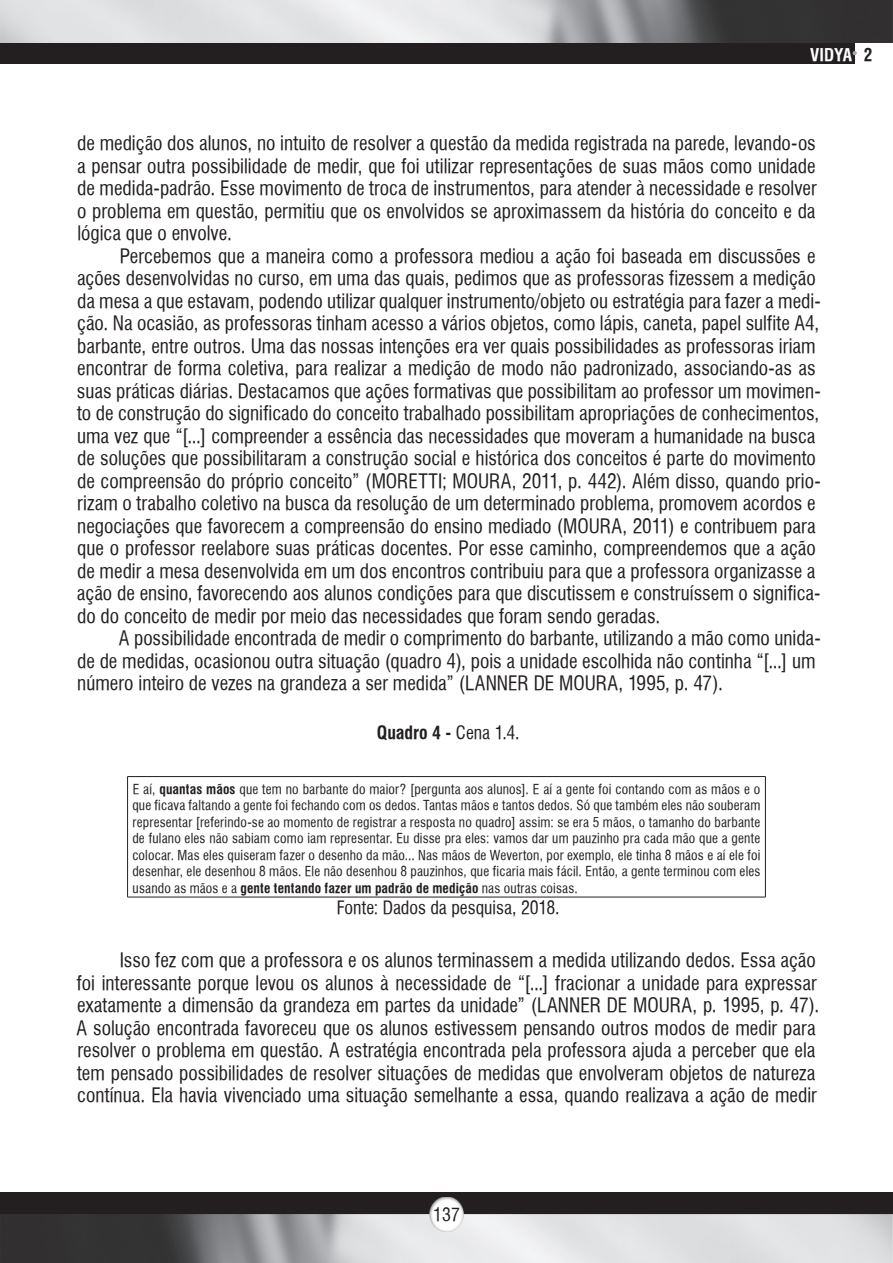
<style>
.page{position:relative;width:893px;height:1263px;background:#fff}
.page>*{position:absolute;margin:0;border:0;box-sizing:border-box;transform-origin:0 0}
.t1{font:19.5px/22.5px "Halvett Condensed";color:#231f20}
.t2{font:18px "Halvett Condensed";color:#231f20}
.t3{font:700 condensed 18px "Halvett";letter-spacing:-.005em;color:#231f20}
.t4{font:700 condensed 17.25px "Halvett";color:#fff}
.t5{font:13.5px/16.5px "Halvett Condensed";letter-spacing:.015em;color:#231f20;text-align:justify}
.t6{font:700 condensed 13.5px "Halvett";letter-spacing:.01em;color:#231f20}
.s1{color:#231f20}
.s2{font-family:"Halvett Condensed";font-weight:400;font-stretch:normal}
.s3{font-family:"Halvett";font-weight:700;font-stretch:condensed}
</style>
<div class="page">
<div style="left:0;top:0;width:855px;height:64px;background:#231f20"></div>
<img style="left:0;top:0;width:893px;height:43px">
<svg style="left:853px;top:51px;width:4px;height:4px"></svg>
<div style="left:0;top:1193px;width:893px;height:70px;background:#231f20"></div>
<img style="left:0;top:1214px;width:893px;height:49px">
<img style="left:429px;top:1197px;width:34px;height:34px">
<hr style="left:127px;top:776px;width:639px;height:1px;background:#231f20">
<hr style="left:127px;top:777px;width:1px;height:120px;background:#231f20">
<hr style="left:765px;top:777px;width:1px;height:120px;background:#231f20">
<hr style="left:127px;top:897px;width:639px;height:1px;background:#231f20">
<p class="t4" style="left:810px;top:45px;width:64px">VIDYA <span class="s1">2</span></p>
<p class="t1" style="left:77px;top:132px;width:741px;text-align:justify">de medição dos alunos, no intuito de resolver a questão da medida registrada na parede, levando-os a pensar outra possibilidade de medir, que foi utilizar representações de suas mãos como unidade de medida-padrão. Esse movimento de troca de instrumentos, para atender à necessidade e resolver o problema em questão, permitiu que os envolvidos se aproximassem da história do conceito e da lógica que o envolve.</p>
<p class="t1" style="left:77px;top:244px;width:745px;text-indent:43px">Percebemos que a maneira como a professora mediou a ação foi baseada em discussões e ações desenvolvidas no curso, em uma das quais, pedimos que as professoras fizessem a medição da mesa a que estavam, podendo utilizar qualquer instrumento/objeto ou estratégia para fazer a medi&shy;ção. Na ocasião, as professoras tinham acesso a vários objetos, como lápis, caneta, papel sulfite A4, barbante, entre outros. Uma das nossas intenções era ver quais possibilidades as professoras iriam encontrar de forma coletiva, para realizar a medição de modo não padronizado, associando-as as suas práticas diárias. Destacamos que ações formativas que possibilitam ao professor um movimen&shy;to de construção do significado do conceito trabalhado possibilitam apropriações de conhecimentos, uma vez que “[...] compreender a essência das necessidades que moveram a humanidade na busca de soluções que possibilitaram a construção social e histórica dos conceitos é parte do movimento de compreensão do próprio conceito” (MORETTI; MOURA, 2011, p. 442). Além disso, quando prio&shy;rizam o trabalho coletivo na busca da resolução de um determinado problema, promovem acordos e negociações que favorecem a compreensão do ensino mediado (MOURA, 2011) e contribuem para que o professor reelabore suas práticas docentes. Por esse caminho, compreendemos que a ação de medir a mesa desenvolvida em um dos encontros contribuiu para que a professora organizasse a ação de ensino, favorecendo aos alunos condições para que discutissem e construíssem o significa&shy;do do conceito de medir por meio das necessidades que foram sendo geradas.</p>
<p class="t1" style="left:77px;top:627px;width:745px;text-indent:42px">A possibilidade encontrada de medir o comprimento do barbante, utilizando a mão como unida&shy;de de medidas, ocasionou outra situação (quadro 4), pois a unidade escolhida não continha “[...] um número inteiro de vezes na grandeza a ser medida” (LANNER DE MOURA, 1995, p. 47).</p>
<p class="t3" style="left:377px;top:722px;width:144px">Quadro 4 - <span class="s2">Cena 1.4.</span></p>
<p class="t5" style="left:132px;top:781px;width:630px">E aí, <span class="s3">quantas mãos</span> que tem no barbante do maior? [pergunta aos alunos]. E aí a gente foi contando com as mãos e o que ficava faltando a gente foi fechando com os dedos. Tantas mãos e tantos dedos. Só que também eles não souberam representar [referindo-se ao momento de registrar a resposta no quadro] assim: se era 5 mãos, o tamanho do barbante de fulano eles não sabiam como iam representar. Eu disse pra eles: vamos dar um pauzinho pra cada mão que a gente colocar. Mas eles quiseram fazer o desenho da mão... Nas mãos de Weverton, por exemplo, ele tinha 8 mãos e aí ele foi desenhar, ele desenhou 8 mãos. Ele não desenhou 8 pauzinhos, que ficaria mais fácil. Então, a gente terminou com eles</p>
<p class="t6" style="left:133px;top:880px;width:447px"><span class="s2">usando as mãos e a</span> gente tentando fazer um padrão de medição <span class="s2">nas outras coisas.</span></p>
<p class="t2" style="left:337px;top:896px;width:224px">Fonte: Dados da pesquisa, 2018.</p>
<p class="t1" style="left:76px;top:949px;width:744px;text-indent:43px">Isso fez com que a professora e os alunos terminassem a medida utilizando dedos. Essa ação foi interessante porque levou os alunos à necessidade de “[...] fracionar a unidade para expressar exatamente a dimensão da grandeza em partes da unidade” (LANNER DE MOURA, p. 1995, p. 47).<br>A solução encontrada favoreceu que os alunos estivessem pensando outros modos de medir para resolver o problema em questão. A estratégia encontrada pela professora ajuda a perceber que ela tem pensado possibilidades de resolver situações de medidas que envolveram objetos de natureza contínua. Ela havia vivenciado uma situação semelhante a essa, quando realizava a ação de medir</p>
<p class="t2" style="left:433px;top:1204px;width:28px">137</p>
</div>
